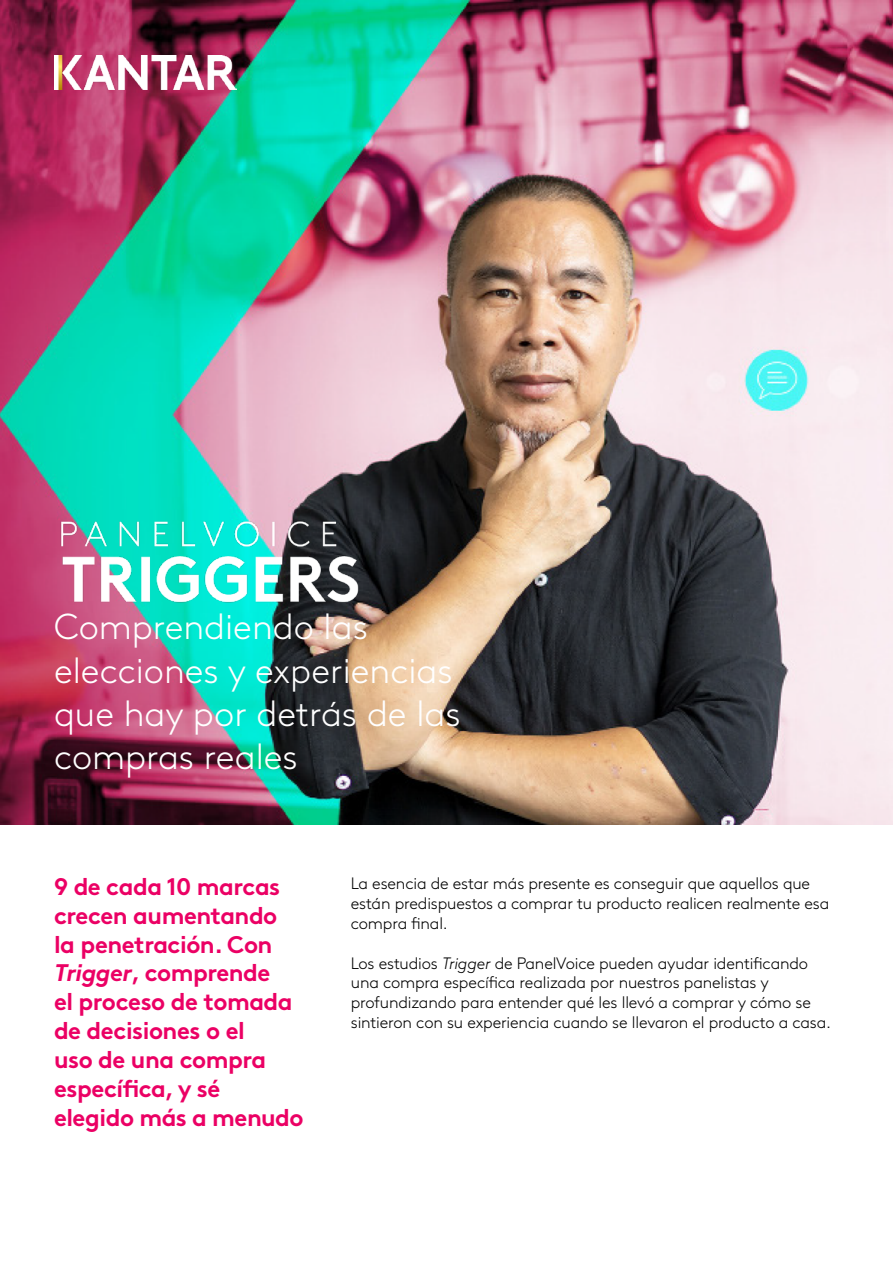
<style>
.page{position:relative;width:893px;height:1263px;background:#fff}
.page>*{position:absolute;margin:0;border:0;box-sizing:border-box;transform-origin:0 0}
.t1{font:300 36px/43.2px "Kantar Brown";color:#fff}
.t2{font:700 24px/28.8px "Kantar Brown";letter-spacing:-.02em;color:#eb0064}
.t3{font:300 16.5px/19.8px "Kantar Brown";letter-spacing:-.01em;color:#000}
.s1{font-style:italic}
</style>
<div class="page">
<img style="left:0;top:0;width:893px;height:825px">
<img style="left:54px;top:55px;width:183px;height:35px">
<img style="left:54px;top:513px;width:327px;height:99px">
<h1 class="t1" style="left:54px;top:603px;width:408px">Comprendiendo las elecciones y experiencias que hay por detrás de las compras reales</h1>
<h2 class="t2" style="left:54px;top:870px;width:251px">9 de cada 10 marcas crecen aumentando la penetración. Con<br><span class="s1">Trigger</span>, comprende<br>el proceso de tomada de decisiones o el<br>uso de una compra específica, y sé elegido más a menudo</h2>
<p class="t3" style="left:351px;top:873px;width:480px">La esencia de estar más presente es conseguir que aquellos que están predispuestos a comprar tu producto realicen realmente esa compra final.</p>
<p class="t3" style="left:351px;top:952px;width:482px">Los estudios <span class="s1">Trigger</span> de PanelVoice pueden ayudar identificando una compra específica realizada por nuestros panelistas y profundizando para entender qué les llevó a comprar y cómo se sintieron con su experiencia cuando se llevaron el producto a casa.</p>
</div>
